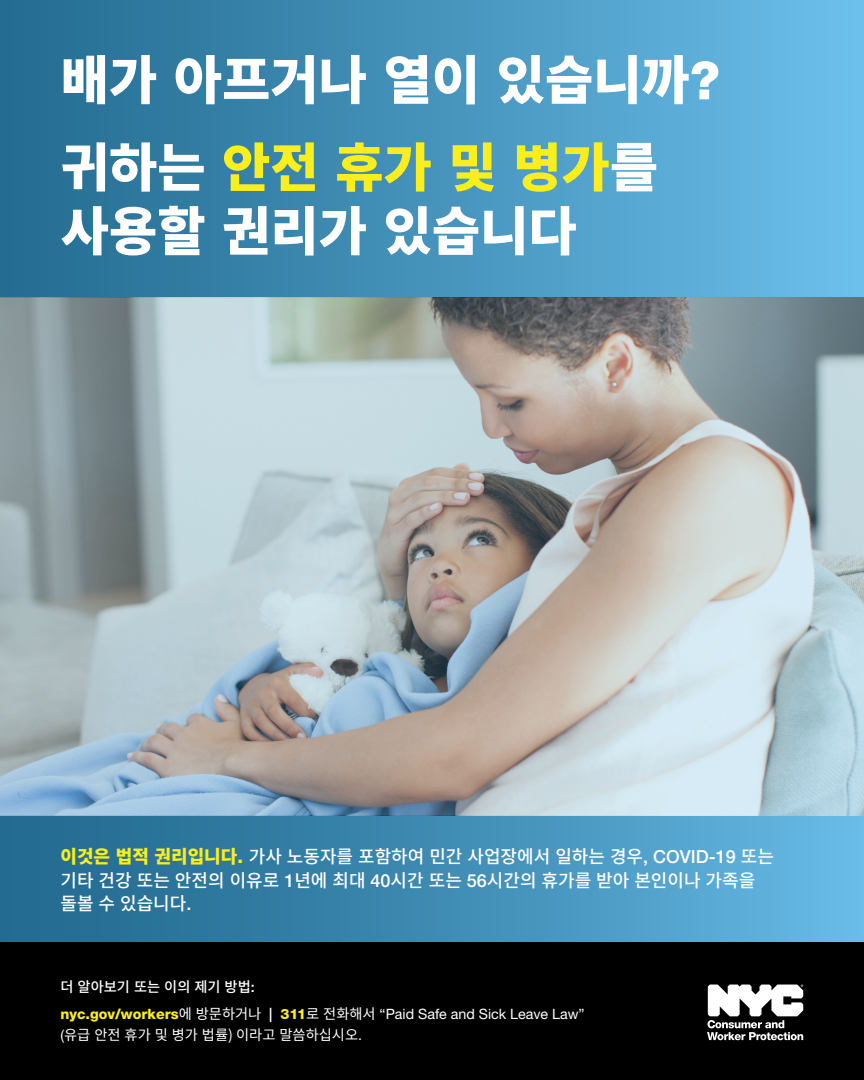
<style>
.page{position:relative;width:864px;height:1080px;background:#fff}
.page>*{position:absolute;margin:0;border:0;box-sizing:border-box;transform-origin:0 0}
.t1{font:900 52.5px/87.4px "Noto Sans CJ Kkr";color:#fff}
.t2{font:500 18px/23.4px "Noto Sans CJ Kkr";color:#fff}
.t3{font:14.25px "Helvetica Neue LT Std";color:#fff}
.t4{font:14.25px "Noto Sans CJ Kkr";color:#fff}
.t5{font:500 14.25px "Noto Sans CJ Kkr";color:#fff}
.s1{font-family:"Helvetica Neue LT Std";font-weight:800}
.s2{color:#fbee1e}
.s3{font-weight:900;color:#fbee1e}
.s4{font-family:"Helvetica Neue LT Std";font-weight:800;color:#fbee1e}
.s5{font-family:"Helvetica Neue LT Std"}
.s6{font-weight:800;color:#fbee1e}
.s7{font-family:"Noto Sans CJ Kkr"}
.s8{font-weight:500}
</style>
<div class="page">
<div style="left:0;top:0;width:864px;height:298px;background:linear-gradient(to right,#22698e,#6bbfeb)"></div>
<div style="left:0;top:816px;width:864px;height:127px;background:linear-gradient(to right,#1d6388,#64b8e3)"></div>
<div style="left:0;top:942px;width:864px;height:138px;background:#000"></div>
<svg style="left:707px;top:985px;width:96px;height:55px"></svg>
<img style="left:0;top:298px;width:864px;height:517px">
<h1 class="t1" style="left:61px;top:38px;width:661px">배가 아프거나 열이 있습니까<span class="s1">? </span>귀하는 <span class="s2">안전 휴가 및 병가</span>를</h1>
<h1 class="t1" style="left:61px;top:189px;width:518px">사용할 권리가 있습니다</h1>
<p class="t2" style="left:61px;top:845px;width:715px"><span class="s3">이것은 법적 권리입니다</span><span class="s4">.</span> 가사 노동자를 포함하여 민간 사업장에서 일하는 경우<span class="s5">, COVID-19</span> 또는 기타 건강 또는 안전의 이유로 <span class="s5">1</span>년에 최대 <span class="s5">40</span>시간 또는 <span class="s5">56</span>시간의 휴가를 받아 본인이나 가족을 돌볼 수 있습니다<span class="s5">.</span></p>
<p class="t5" style="left:61px;top:978px;width:196px">더 알아보기 또는 이의 제기 방법<span class="s5">:</span></p>
<p class="t3" style="left:61px;top:1006px;width:526px"><span class="s6">nyc.gov/workers</span><span class="s7">에 방문하거나</span> <span class="s8">|</span> <span class="s6">311</span><span class="s7">로 전화해서</span> “Paid Safe and Sick Leave Law”</p>
<p class="t4" style="left:61px;top:1027px;width:303px"><span class="s5">(</span>유급 안전 휴가 및 병가 법률) 이라고 말씀하십시오<span class="s5">.</span></p>
</div>
